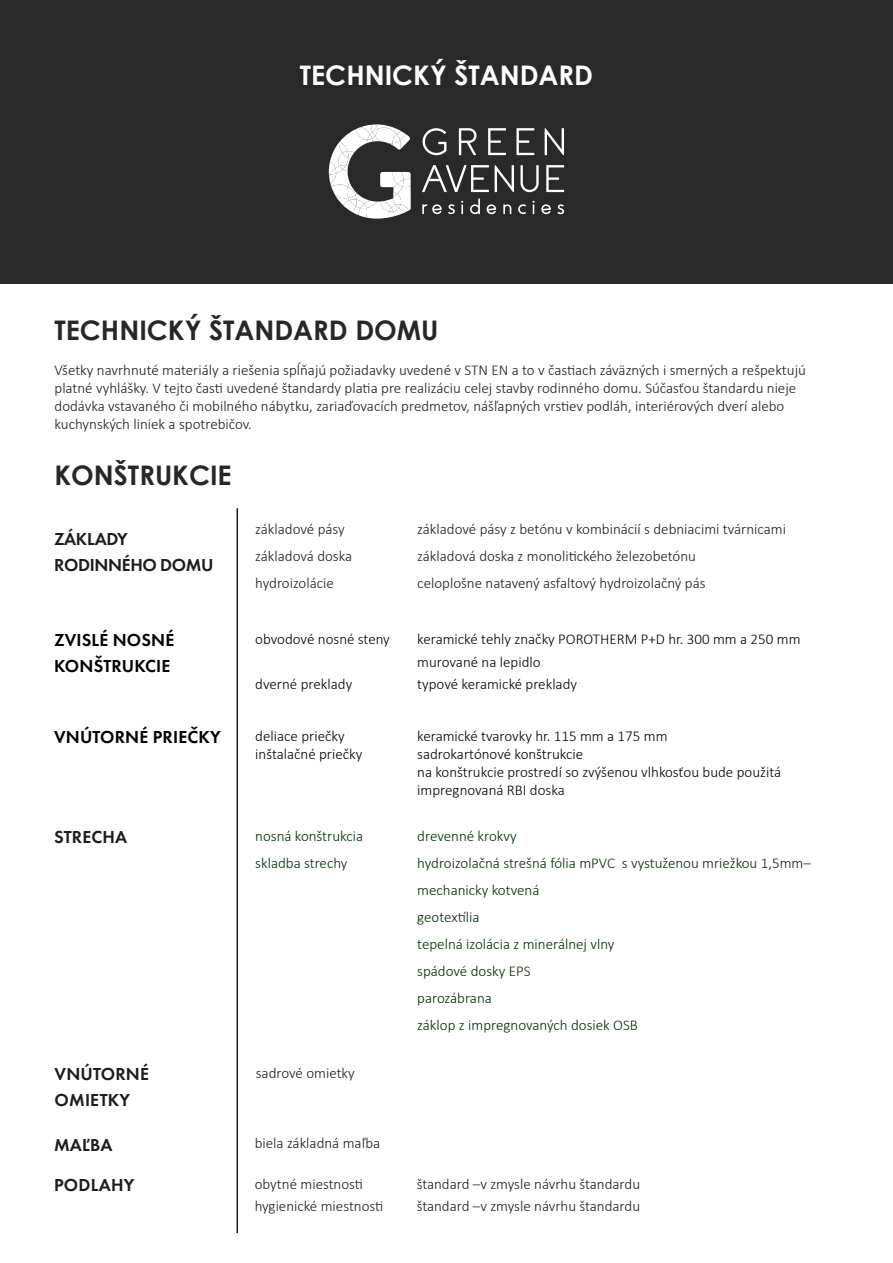
<style>
.page{position:relative;width:893px;height:1263px;background:#fff}
.page>*{position:absolute;margin:0;border:0;box-sizing:border-box;transform-origin:0 0}
.t1{font:700 27px "Century Gothic";color:#272727}
.t2{font:700 27px "Century Gothic";color:#fff}
.t3{font:600 18px/25.5px "Futura PT";letter-spacing:.01em;color:#1e1c1c}
.t4{font:600 18px/25.5px "Futura PT";letter-spacing:.01em;color:#000306}
.t5{font:600 18px/25.5px "Futura PT";letter-spacing:-.02em;color:#1e1c1c}
.t6{font:600 18px "Futura PT";letter-spacing:.01em;color:#000006}
.t7{font:300 15px/18px "Calibri";color:#1e1c1c}
.t8{font:300 15px/27px "Calibri";color:#002d00}
.t9{font:300 15px/18px "Calibri";color:#000}
.t10{font:300 15px/22.5px "Calibri";color:#00000d}
</style>
<div class="page">
<div style="left:0;top:0;width:893px;height:283px;background:#2a2929"></div>
<svg style="left:329px;top:124px;width:82px;height:95px"></svg>
<svg style="left:422px;top:128px;width:24px;height:27px"></svg>
<svg style="left:459px;top:128px;width:18px;height:27px"></svg>
<svg style="left:488px;top:128px;width:18px;height:27px"></svg>
<svg style="left:516px;top:128px;width:18px;height:27px"></svg>
<svg style="left:545px;top:128px;width:19px;height:27px"></svg>
<svg style="left:422px;top:165px;width:67px;height:27px"></svg>
<svg style="left:495px;top:165px;width:19px;height:27px"></svg>
<svg style="left:520px;top:165px;width:19px;height:27px"></svg>
<svg style="left:546px;top:165px;width:18px;height:27px"></svg>
<svg style="left:422px;top:204px;width:20px;height:10px"></svg>
<svg style="left:448px;top:204px;width:7px;height:10px"></svg>
<svg style="left:461px;top:201px;width:2px;height:13px"></svg>
<svg style="left:470px;top:198px;width:10px;height:16px"></svg>
<svg style="left:487px;top:204px;width:9px;height:10px"></svg>
<svg style="left:503px;top:204px;width:8px;height:10px"></svg>
<svg style="left:518px;top:204px;width:8px;height:10px"></svg>
<svg style="left:532px;top:201px;width:2px;height:13px"></svg>
<svg style="left:541px;top:204px;width:10px;height:10px"></svg>
<svg style="left:557px;top:204px;width:7px;height:10px"></svg>
<hr style="left:237px;top:508px;width:1px;height:725px;background:#1e1c1c">
<p class="t2" style="left:300px;top:54px;width:295px">TECHNICKÝ ŠTANDARD</p>
<p class="t1" style="left:55px;top:310px;width:385px">TECHNICKÝ ŠTANDARD DOMU</p>
<p class="t7" style="left:55px;top:361px;width:753px">Všetky navrhnuté materiály a riešenia spĺňajú požiadavky uvedené v STN EN a to v častiach záväzných i smerných a rešpektujú platné vyhlášky. V tejto časti uvedené štandardy platia pre realizáciu celej stavby rodinného domu. Súčasťou štandardu nieje dodávka vstavaného či mobilného nábytku, zariaďovacích predmetov, nášľapných vrstiev podláh, interiérových dverí alebo kuchynských liniek a spotrebičov.</p>
<p class="t1" style="left:55px;top:454px;width:179px">KONŠTRUKCIE</p>
<p class="t5" style="left:54px;top:526px;width:161px">ZÁKLADY<br>RODINNÉHO DOMU</p>
<p class="t4" style="left:54px;top:627px;width:122px">ZVISLÉ NOSNÉ<br>KONŠTRUKCIE</p>
<p class="t6" style="left:54px;top:725px;width:168px">VNÚTORNÉ PRIEČKY</p>
<p class="t3" style="left:54px;top:824px;width:75px">STRECHA</p>
<p class="t3" style="left:55px;top:1061px;width:96px">VNÚTORNÉ<br>OMIETKY</p>
<p class="t3" style="left:54px;top:1132px;width:60px">MAĽBA</p>
<p class="t3" style="left:54px;top:1172px;width:82px">PODLAHY</p>
<p class="t7" style="left:255px;top:520px;width:91px">základové pásy</p>
<p class="t7" style="left:417px;top:520px;width:370px">základové pásy z betónu v kombinácií s debniacimi tvárnicami</p>
<p class="t7" style="left:255px;top:547px;width:98px">základová doska</p>
<p class="t7" style="left:417px;top:547px;width:280px">základová doska z monolitického železobetónu</p>
<p class="t7" style="left:255px;top:574px;width:80px">hydroizolácie</p>
<p class="t7" style="left:417px;top:574px;width:290px">celoplošne natavený asfaltový hydroizolačný pás</p>
<p class="t10" style="left:255px;top:628px;width:136px">obvodové nosné steny</p>
<p class="t10" style="left:417px;top:628px;width:385px">keramické tehly značky POROTHERM P+D hr. 300 mm a 250 mm murované na lepidlo</p>
<p class="t10" style="left:255px;top:673px;width:98px">dverné preklady</p>
<p class="t10" style="left:417px;top:673px;width:161px">typové keramické preklady</p>
<p class="t9" style="left:255px;top:727px;width:91px">deliace priečky</p>
<p class="t9" style="left:417px;top:727px;width:252px">keramické tvarovky hr. 115 mm a 175 mm</p>
<p class="t9" style="left:255px;top:745px;width:109px">inštalačné priečky</p>
<p class="t9" style="left:417px;top:745px;width:167px">sadrokartónové konštrukcie</p>
<p class="t9" style="left:417px;top:763px;width:365px">na konštrukcie prostredí so zvýšenou vlhkosťou bude použitá impregnovaná RBI doska</p>
<p class="t8" style="left:255px;top:823px;width:109px">nosná konštrukcia</p>
<p class="t8" style="left:417px;top:823px;width:101px">drevenné krokvy</p>
<p class="t8" style="left:255px;top:850px;width:94px">skladba strechy</p>
<p class="t8" style="left:417px;top:850px;width:395px">hydroizolačná strešná fólia mPVC s vystuženou mriežkou 1,5mm– mechanicky kotvená</p>
<p class="t8" style="left:417px;top:904px;width:64px">geotextília</p>
<p class="t8" style="left:417px;top:931px;width:199px">tepelná izolácia z minerálnej vlny</p>
<p class="t8" style="left:417px;top:958px;width:115px">spádové dosky EPS</p>
<p class="t8" style="left:417px;top:985px;width:76px">parozábrana</p>
<p class="t8" style="left:417px;top:1012px;width:222px">záklop z impregnovaných dosiek OSB</p>
<p class="t7" style="left:256px;top:1064px;width:101px">sadrové omietky</p>
<p class="t7" style="left:255px;top:1134px;width:127px">biela základná maľba</p>
<p class="t7" style="left:255px;top:1175px;width:110px">obytné miestnosti</p>
<p class="t7" style="left:417px;top:1175px;width:225px">štandard –v zmysle návrhu štandardu</p>
<p class="t7" style="left:255px;top:1197px;width:130px">hygienické miestnosti</p>
<p class="t7" style="left:417px;top:1197px;width:225px">štandard –v zmysle návrhu štandardu</p>
</div>
